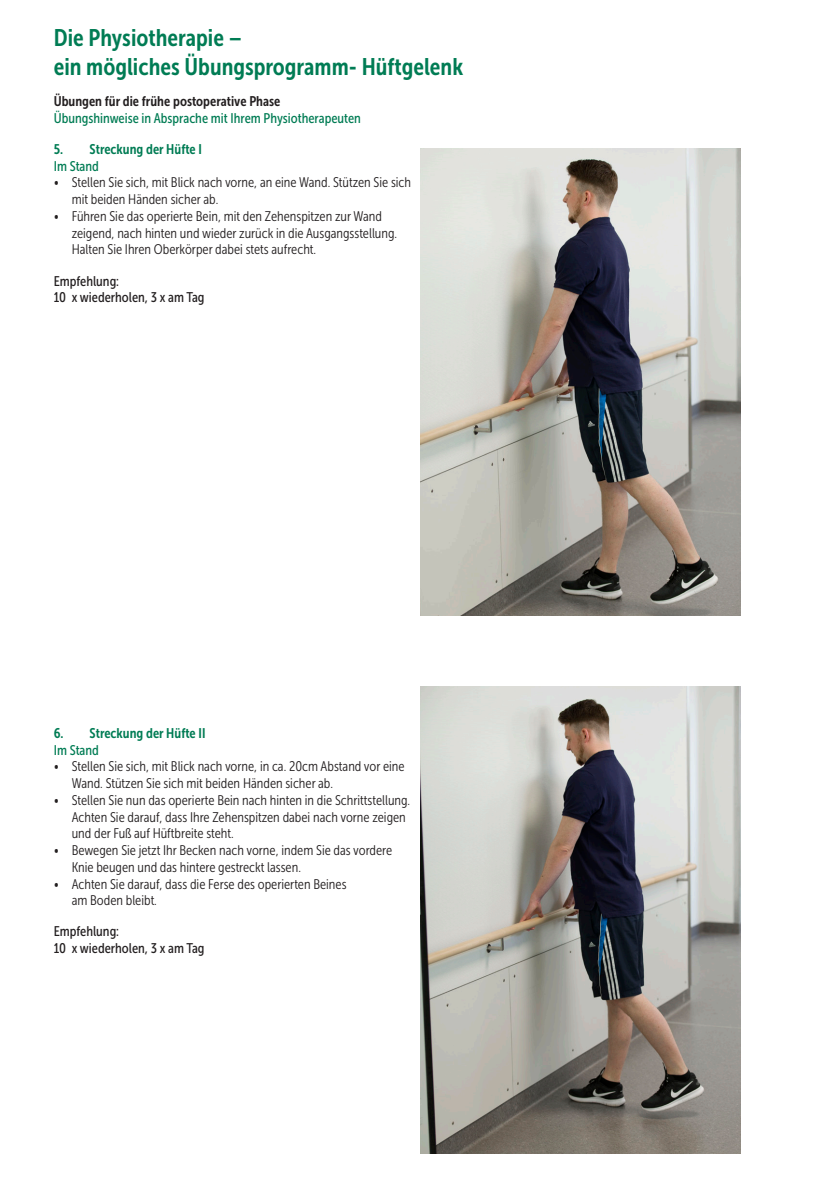
<style>
.page{position:relative;width:840px;height:1191px;background:#fff}
.page>*{position:absolute;margin:0;border:0;box-sizing:border-box;transform-origin:0 0}
.Einf__Abs{font:24px "Museo Sans Cond 700";color:#007c54}
.t1{font:14px/16.8px "Museo Sans Cond 300";color:#231f20}
.Einf__Abs-2{font:14px "Museo Sans Cond 500";color:#231f20}
.Einf__Abs-3{font:14px "Museo Sans Cond 500";color:#007c54}
.Einf__Abs-4{font:14px/16.8px "Museo Sans Cond 700";color:#007c54}
.Einf__Abs-5{font:14px "Museo Sans Cond 700";color:#231f20}
.s1{font-family:"Museo Sans Cond 500"}
</style>
<div class="page">
<img style="left:420px;top:148px;width:319px;height:467px">
<img style="left:420px;top:686px;width:319px;height:467px">
<p class="Einf__Abs" style="left:54px;top:25px;width:190px">Die Physiotherapie –</p>
<p class="Einf__Abs" style="left:54px;top:53px;width:411px">ein mögliches Übungsprogramm- Hüftgelenk</p>
<p class="Einf__Abs-5" style="left:54px;top:93px;width:228px">Übungen für die frühe postoperative Phase</p>
<p class="Einf__Abs-3" style="left:54px;top:110px;width:308px">Übungshinweise in Absprache mit Ihrem Physiotherapeuten</p>
<p class="Einf__Abs-4" style="left:54px;top:141px;width:150px">5. Streckung der Hüfte I<br><span class="s1">Im Stand</span></p>
<p class="t1" style="left:72px;top:174px;width:341px;text-indent:-18px">• Stellen Sie sich, mit Blick nach vorne, an eine Wand. Stützen Sie sich mit beiden Händen sicher ab.</p>
<p class="t1" style="left:72px;top:208px;width:327px;text-indent:-18px">• Führen Sie das operierte Bein, mit den Zehenspitzen zur Wand zeigend, nach hinten und wieder zurück in die Ausgangsstellung.<br>Halten Sie Ihren Oberkörper dabei stets aufrecht.</p>
<p class="Einf__Abs-2" style="left:54px;top:273px;width:67px">Empfehlung:</p>
<p class="Einf__Abs-2" style="left:54px;top:290px;width:152px">10 x wiederholen, 3 x am Tag</p>
<p class="Einf__Abs-4" style="left:54px;top:724px;width:153px">6. Streckung der Hüfte II</p>
<p class="Einf__Abs-3" style="left:54px;top:742px;width:47px">Im Stand</p>
<p class="t1" style="left:72px;top:758px;width:334px;text-indent:-18px">• Stellen Sie sich, mit Blick nach vorne, in ca. 20cm Abstand vor eine<br>Wand. Stützen Sie sich mit beiden Händen sicher ab.</p>
<p class="t1" style="left:72px;top:791px;width:340px;text-indent:-18px">• Stellen Sie nun das operierte Bein nach hinten in die Schrittstellung.<br>Achten Sie darauf, dass Ihre Zehenspitzen dabei nach vorne zeigen und der Fuß auf Hüftbreite steht.</p>
<p class="t1" style="left:72px;top:842px;width:322px;text-indent:-18px">• Bewegen Sie jetzt Ihr Becken nach vorne, indem Sie das vordere<br>Knie beugen und das hintere gestreckt lassen.</p>
<p class="t1" style="left:72px;top:875px;width:276px;text-indent:-18px">• Achten Sie darauf, dass die Ferse des operierten Beines am Boden bleibt.</p>
<p class="Einf__Abs-2" style="left:54px;top:924px;width:67px">Empfehlung:</p>
<p class="Einf__Abs-2" style="left:54px;top:940px;width:152px">10 x wiederholen, 3 x am Tag</p>
</div>
